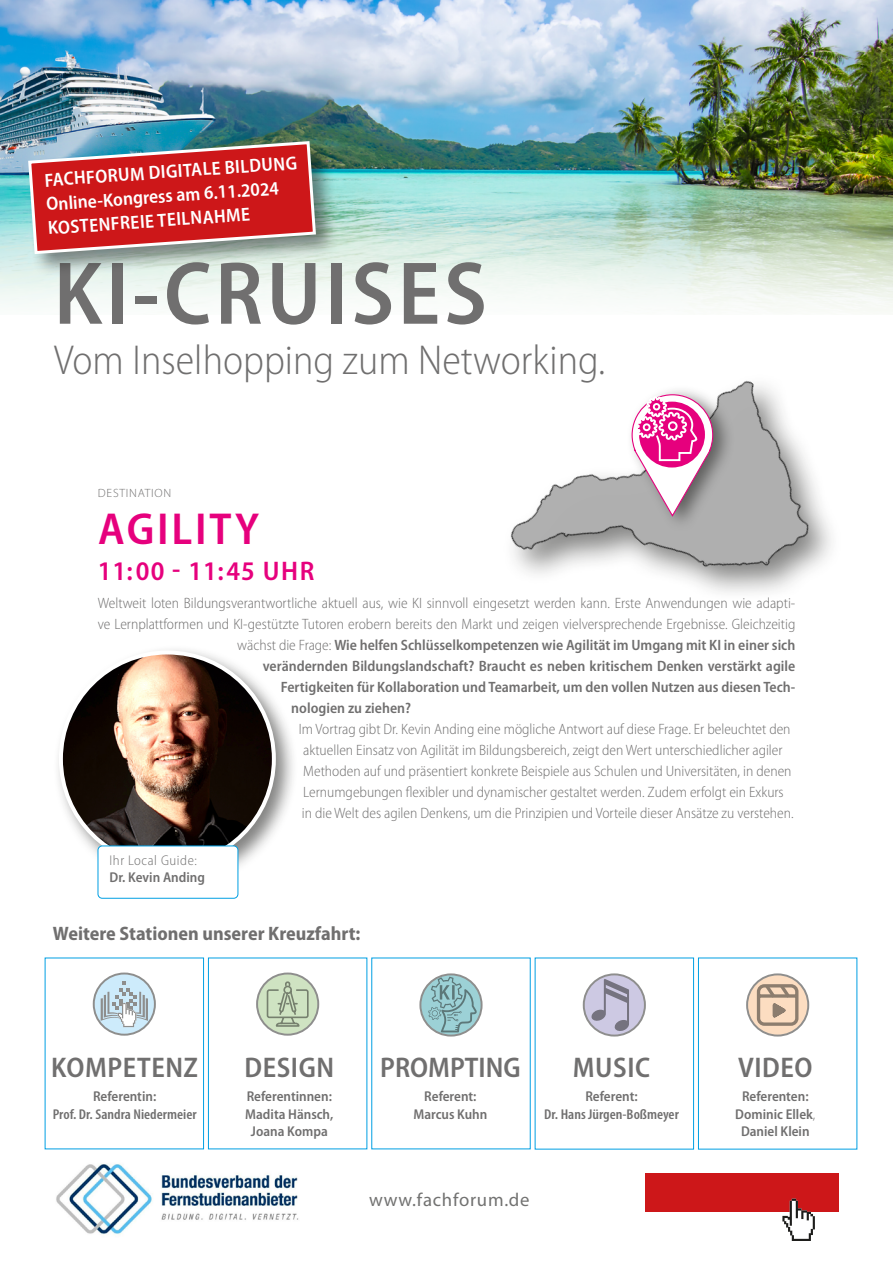
<style>
.page{position:relative;width:893px;height:1263px;background:#fff}
.page>*{position:absolute;margin:0;border:0;box-sizing:border-box;transform-origin:0 0}
.t1{font:600 semi-condensed 90px "Myriad Pro";letter-spacing:.04em;color:#706f6f}
.t2{font:600 semi-condensed 45px "Myriad Pro";letter-spacing:.06em;color:#e6007d}
.t3{font:300 semi-condensed 42px "Myriad Pro";color:#706f6f}
.t4{font:600 semi-condensed 28.5px "Myriad Pro";letter-spacing:.02em;color:#706f6f}
.t5{font:600 semi-condensed 28.5px "Myriad Pro";color:#706f6f}
.t6{font:600 semi-condensed 27px "Myriad Pro";letter-spacing:.04em;color:#e6007d}
.t7{font:700 semi-condensed 19.5px "Myriad Pro";color:#706f6f}
.t8{font:600 semi-condensed 19.05px/24px "Myriad Pro";color:#fff}
.t9{font:18.75px "Myriad Pro";letter-spacing:.04em;color:#727271}
.t10{font:300 semi-condensed 15px/21px "Myriad Pro";color:#706f6f}
.t11{font:600 semi-condensed 15px "Myriad Pro";color:#706f6f}
.t12{font:600 semi-condensed 14.25px/17.1px "Myriad Pro";color:#706f6f;text-align:center}
.t13{font:600 condensed 14.25px "Myriad Pro";color:#706f6f;scale:1.08 1}
.t14{font:300 semi-condensed 14.1px "Myriad Pro";letter-spacing:.04em;color:#706f6f}
.t15{font:300 12px "Myriad Pro";letter-spacing:.06em;color:#706f6f}
.s1{font-weight:300}
</style>
<div class="page">
<img style="left:0;top:0;width:893px;height:304px">
<div style="left:646px;top:1173px;width:193px;height:39px;background:#cd1719"></div>
<svg style="left:782px;top:1199px;width:33px;height:42px"></svg>
<img style="left:56px;top:1163px;width:243px;height:71px">
<div style="left:53px;top:645px;width:245px;height:245px;background:#1d1d1b;opacity:.55"></div>
<img style="left:61px;top:652px;width:213px;height:201px">
<div style="left:98px;top:846px;width:140px;height:52px;background:#fff;border-radius:4px"></div>
<div style="left:98px;top:846px;width:140px;height:52px;border:1px solid #009fe3;border-radius:4px"></div>
<img style="left:471px;top:254px;width:422px;height:339px">
<div style="left:626px;top:385px;width:110px;height:148px;background:#1d1d1b;opacity:.55"></div>
<svg style="left:631px;top:377px;width:83px;height:141px"></svg>
<div style="left:26px;top:138px;width:313px;height:139px;background:#1d1d1b;opacity:.5"></div>
<svg style="left:27px;top:140px;width:291px;height:116px;background:#bd4446"></svg>
<svg style="left:94px;top:973px;width:61px;height:62px"></svg>
<div style="left:93px;top:972px;width:63px;height:64px;border:2px solid #1d1d1b;border-radius:50%"></div>
<svg style="left:101px;top:981px;width:47px;height:46px;background:#bcced7"></svg>
<svg style="left:747px;top:974px;width:61px;height:61px"></svg>
<div style="left:746px;top:973px;width:63px;height:63px;border:2px solid #1d1d1b;border-radius:50%"></div>
<svg style="left:755px;top:981px;width:45px;height:46px;background:#d0b8a1"></svg>
<svg style="left:584px;top:974px;width:61px;height:61px"></svg>
<div style="left:583px;top:973px;width:63px;height:63px;border:2px solid #1d1d1b;border-radius:50%"></div>
<svg style="left:591px;top:979px;width:38px;height:53px;background:#b1aec3"></svg>
<svg style="left:420px;top:974px;width:62px;height:61px"></svg>
<div style="left:419px;top:973px;width:64px;height:63px;border:2px solid #1d1d1b;border-radius:50%"></div>
<svg style="left:428px;top:976px;width:49px;height:56px;background:#92bcc0"></svg>
<svg style="left:257px;top:973px;width:61px;height:62px"></svg>
<div style="left:256px;top:972px;width:63px;height:64px;border:2px solid #1d1d1b;border-radius:50%"></div>
<svg style="left:266px;top:979px;width:43px;height:48px;background:#b9caad"></svg>
<p class="t8" style="left:44px;top:169px;width:255px;rotate:-4deg">FACHFORUM DIGITALE BILDUNG<br>Online-Kongress am 6.11.2024<br>KOSTENFREIE TEILNAHME</p>
<h1 class="t1" style="left:54px;top:244px;width:435px">KI-CRUISES</h1>
<h3 class="t3" style="left:54px;top:337px;width:553px">Vom Inselhopping zum Networking.</h3>
<p class="t15" style="left:98px;top:486px;width:75px">DESTINATION</p>
<h2 class="t2" style="left:98px;top:504px;width:162px">AGILITY</h2>
<h3 class="t6" style="left:98px;top:556px;width:218px">11:00 - 11:45 UHR</h3>
<p class="t10" style="left:98px;top:593px;width:699px">Weltweit loten Bildungsverantwortliche aktuell aus, wie KI sinnvoll eingesetzt werden kann. Erste Anwendungen wie adapti-</p>
<p class="t10" style="left:98px;top:614px;width:699px">ve Lernplattformen und KI-gestützte Tutoren erobern bereits den Markt und zeigen vielversprechende Ergebnisse. Gleichzeitig</p>
<p class="t11" style="left:237px;top:637px;width:560px"><span class="s1">wächst die Frage:</span> Wie helfen Schlüsselkompetenzen wie Agilität im Umgang mit KI in einer sich</p>
<p class="t11" style="left:263px;top:658px;width:534px">verändernden Bildungslandschaft? Braucht es neben kritischem Denken verstärkt agile</p>
<p class="t11" style="left:281px;top:679px;width:516px">Fertigkeiten für Kollaboration und Teamarbeit, um den vollen Nutzen aus diesen Tech-</p>
<p class="t11" style="left:291px;top:700px;width:121px">nologien zu ziehen?</p>
<p class="t10" style="left:299px;top:719px;width:496px">Im Vortrag gibt Dr. Kevin Anding eine mögliche Antwort auf diese Frage. Er beleuchtet den aktuellen Einsatz von Agilität im Bildungsbereich, zeigt den Wert unterschiedlicher agiler Methoden auf und präsentiert konkrete Beispiele aus Schulen und Universitäten, in denen Lernumgebungen flexibler und dynamischer gestaltet werden. Zudem erfolgt ein Exkurs<br>in die Welt des agilen Denkens, um die Prinzipien und Vorteile dieser Ansätze zu verstehen.</p>
<p class="t14" style="left:109px;top:853px;width:89px">Ihr Local Guide:</p>
<p class="t12" style="left:109px;top:869px;width:97px">Dr. Kevin Anding</p>
<h3 class="t7" style="left:53px;top:922px;width:309px">Weitere Stationen unserer Kreuzfahrt:</h3>
<h3 class="t4" style="left:51px;top:1051px;width:148px">KOMPETENZ</h3>
<p class="t12" style="left:93px;top:1088px;width:65px">Referentin:</p>
<p class="t13" style="left:53px;top:1106px;width:135px">Prof. Dr. Sandra Niedermeier</p>
<h3 class="t4" style="left:245px;top:1051px;width:91px">DESIGN</h3>
<p class="t12" style="left:245px;top:1088px;width:90px">Referentinnen:<br>Madita Hänsch,<br>Joana Kompa</p>
<h3 class="t5" style="left:380px;top:1051px;width:142px">PROMPTING</h3>
<p class="t12" style="left:413px;top:1088px;width:75px">Referent:<br>Marcus Kuhn</p>
<h3 class="t4" style="left:573px;top:1051px;width:79px">MUSIC</h3>
<p class="t12" style="left:585px;top:1088px;width:54px">Referent:</p>
<p class="t13" style="left:544px;top:1106px;width:126px">Dr. Hans Jürgen-Boßmeyer</p>
<p class="t9" style="left:369px;top:1189px;width:162px">www.fachforum.de</p>
<h3 class="t4" style="left:738px;top:1051px;width:76px">VIDEO</h3>
<p class="t12" style="left:735px;top:1088px;width:82px">Referenten:<br>Dominic Ellek<span class="s1">,<br></span>Daniel Klein</p>
</div>
